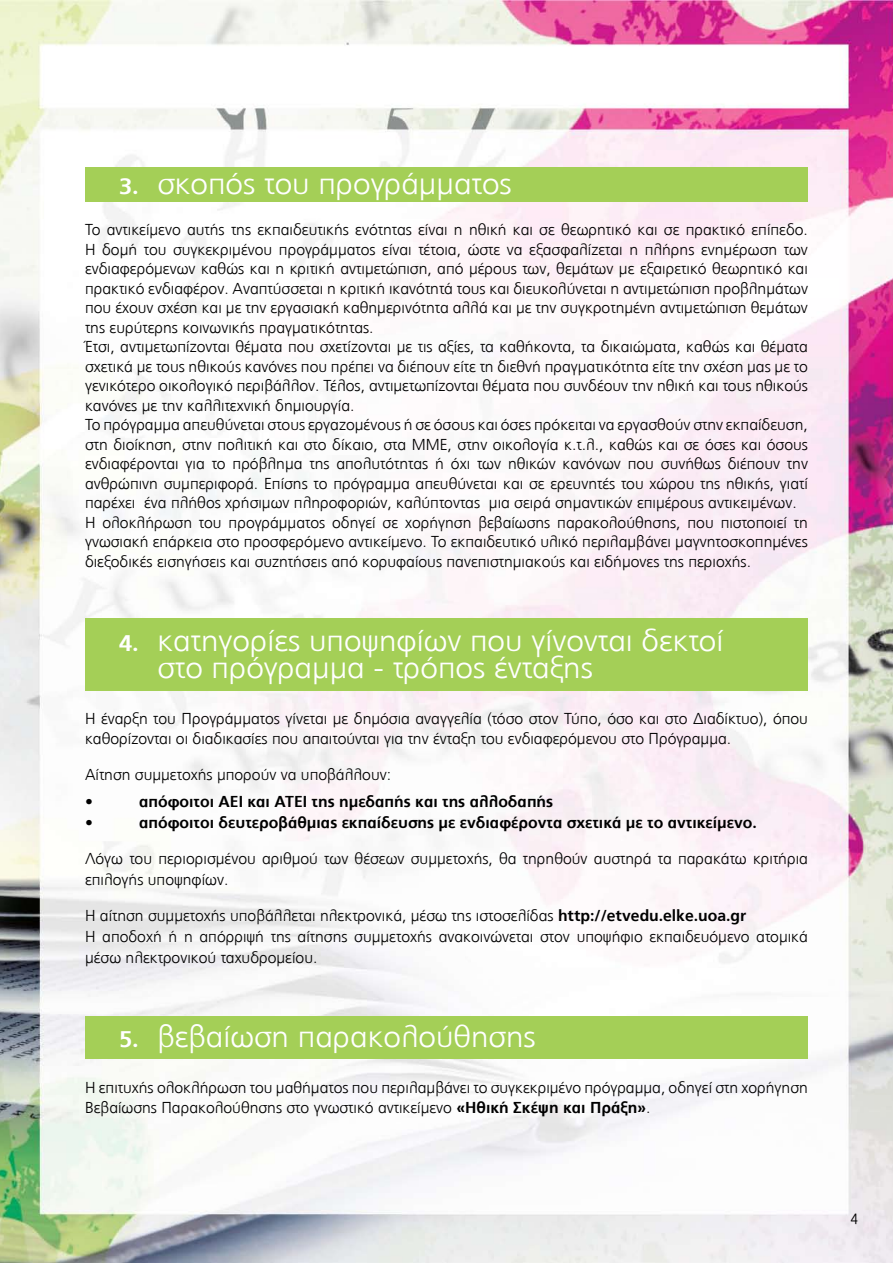
<style>
.page{position:relative;width:893px;height:1263px;background:#fff}
.page>*{position:absolute;margin:0;border:0;box-sizing:border-box;transform-origin:0 0}
.t1{font:300 30px/27px "PF Catalog";color:#fff;scale:1.05 1}
.t2{font:300 15.75px/19.5px "PF Catalog";color:#000}
.t3{font:700 15.75px "PF Catalog";color:#000}
.t4{font:300 15px "PF Transit Condensed";color:#000}
.s1{font-weight:700;font-size:22.5px}
.s2{font-weight:700}
</style>
<div class="page">
<img style="left:0;top:0;width:893px;height:1263px">
<div style="left:85px;top:168px;width:723px;height:34px;background:#a4cf57"></div>
<div style="left:85px;top:618px;width:723px;height:73px;background:#a4cf57"></div>
<div style="left:85px;top:1016px;width:723px;height:43px;background:#a4cf57"></div>
<h1 class="t1" style="left:119px;top:171px;width:375px"><span class="s1">3.</span> σκοπός του προγράμματος</h1>
<p class="t2" style="left:85px;top:220px;width:724px">Το αντικείμενο αυτής της εκπαιδευτικής ενότητας είναι η ηθική και σε θεωρητικό και σε πρακτικό επίπεδο.<br>Η δομή του συγκεκριμένου προγράμματος είναι τέτοια, ώστε να εξασφαλίζεται η πλήρης ενημέρωση των ενδιαφερόμενων καθώς και η κριτική αντιμετώπιση, από μέρους των, θεμάτων με εξαιρετικό θεωρητικό και πρακτικό ενδιαφέρον. Αναπτύσσεται η κριτική ικανότητά τους και διευκολύνεται η αντιμετώπιση προβλημάτων που έχουν σχέση και με την εργασιακή καθημερινότητα αλλά και με την συγκροτημένη αντιμετώπιση θεμάτων της ευρύτερης κοινωνικής πραγματικότητας.<br>Έτσι, αντιμετωπίζονται θέματα που σχετίζονται με τις αξίες, τα καθήκοντα, τα δικαιώματα, καθώς και θέματα σχετικά με τους ηθικούς κανόνες που πρέπει να διέπουν είτε τη διεθνή πραγματικότητα είτε την σχέση μας με το γενικότερο οικολογικό περιβάλλον. Τέλος, αντιμετωπίζονται θέματα που συνδέουν την ηθική και τους ηθικούς κανόνες με την καλλιτεχνική δημιουργία.<br>Το πρόγραμμα απευθύνεται στους εργαζομένους ή σε όσους και όσες πρόκειται να εργασθούν στην εκπαίδευση, στη διοίκηση, στην πολιτική και στο δίκαιο, στα ΜΜΕ, στην οικολογία κ.τ.λ., καθώς και σε όσες και όσους ενδιαφέρονται για το πρόβλημα της απολυτότητας ή όχι των ηθικών κανόνων που συνήθως διέπουν την ανθρώπινη συμπεριφορά. Επίσης το πρόγραμμα απευθύνεται και σε ερευνητές του χώρου της ηθικής, γιατί παρέχει ένα πλήθος χρήσιμων πληροφοριών, καλύπτοντας μια σειρά σημαντικών επιμέρους αντικειμένων.<br>Η ολοκλήρωση του προγράμματος οδηγεί σε χορήγηση βεβαίωσης παρακολούθησης, που πιστοποιεί τη γνωσιακή επάρκεια στο προσφερόμενο αντικείμενο. Το εκπαιδευτικό υλικό περιλαμβάνει μαγνητοσκοπημένες διεξοδικές εισηγήσεις και συζητήσεις από κορυφαίους πανεπιστημιακούς και ειδήμονες της περιοχής.</p>
<h1 class="t1" style="left:157px;top:627px;width:541px;text-indent:-38px"><span class="s1">4.</span> κατηγορίες υποψηφίων που γίνονται δεκτοί στο πρόγραμμα - τρόπος ένταξης</h1>
<p class="t2" style="left:85px;top:709px;width:724px">Η έναρξη του Προγράμματος γίνεται με δημόσια αναγγελία (τόσο στον Τύπο, όσο και στο Διαδίκτυο), όπου καθορίζονται οι διαδικασίες που απαιτούνται για την ένταξη του ενδιαφερόμενου στο Πρόγραμμα.</p>
<p class="t2" style="left:85px;top:765px;width:308px">Αίτηση συμμετοχής μπορούν να υποβάλλουν:</p>
<p class="t3" style="left:85px;top:792px;width:9px">•</p>
<p class="t3" style="left:139px;top:792px;width:416px">απόφοιτοι ΑΕΙ και ΑΤΕΙ της ημεδαπής και της αλλοδαπής</p>
<p class="t3" style="left:85px;top:813px;width:9px">•</p>
<p class="t3" style="left:139px;top:813px;width:619px">απόφοιτοι δευτεροβάθμιας εκπαίδευσης με ενδιαφέροντα σχετικά με το αντικείμενο.</p>
<p class="t2" style="left:85px;top:848px;width:724px;line-height:21px">Λόγω του περιορισμένου αριθμού των θέσεων συμμετοχής, θα τηρηθούν αυστηρά τα παρακάτω κριτήρια επιλογής υποψηφίων.</p>
<p class="t2" style="left:85px;top:905px;width:724px;line-height:21px">Η αίτηση συμμετοχής υποβάλλεται ηλεκτρονικά, μέσω της ιστοσελίδας <span class="s2">http://etvedu.elke.uoa.gr<br></span>Η αποδοχή ή η απόρριψή της αίτησης συμμετοχής ανακοινώνεται στον υποψήφιο εκπαιδευόμενο ατομικά μέσω ηλεκτρονικού ταχυδρομείου.</p>
<h1 class="t1" style="left:119px;top:1023px;width:398px"><span class="s1">5.</span> βεβαίωση παρακολούθησης</h1>
<p class="t2" style="left:85px;top:1078px;width:724px">Η επιτυχής ολοκλήρωση του μαθήματος που περιλαμβάνει το συγκεκριμένο πρόγραμμα, οδηγεί στη χορήγηση<br>Βεβαίωσης Παρακολούθησης στο γνωστικό αντικείμενο <span class="s2">«Ηθική Σκέψη και Πράξη»</span>.</p>
<p class="t4" style="left:850px;top:1210px;width:9px">4</p>
</div>
